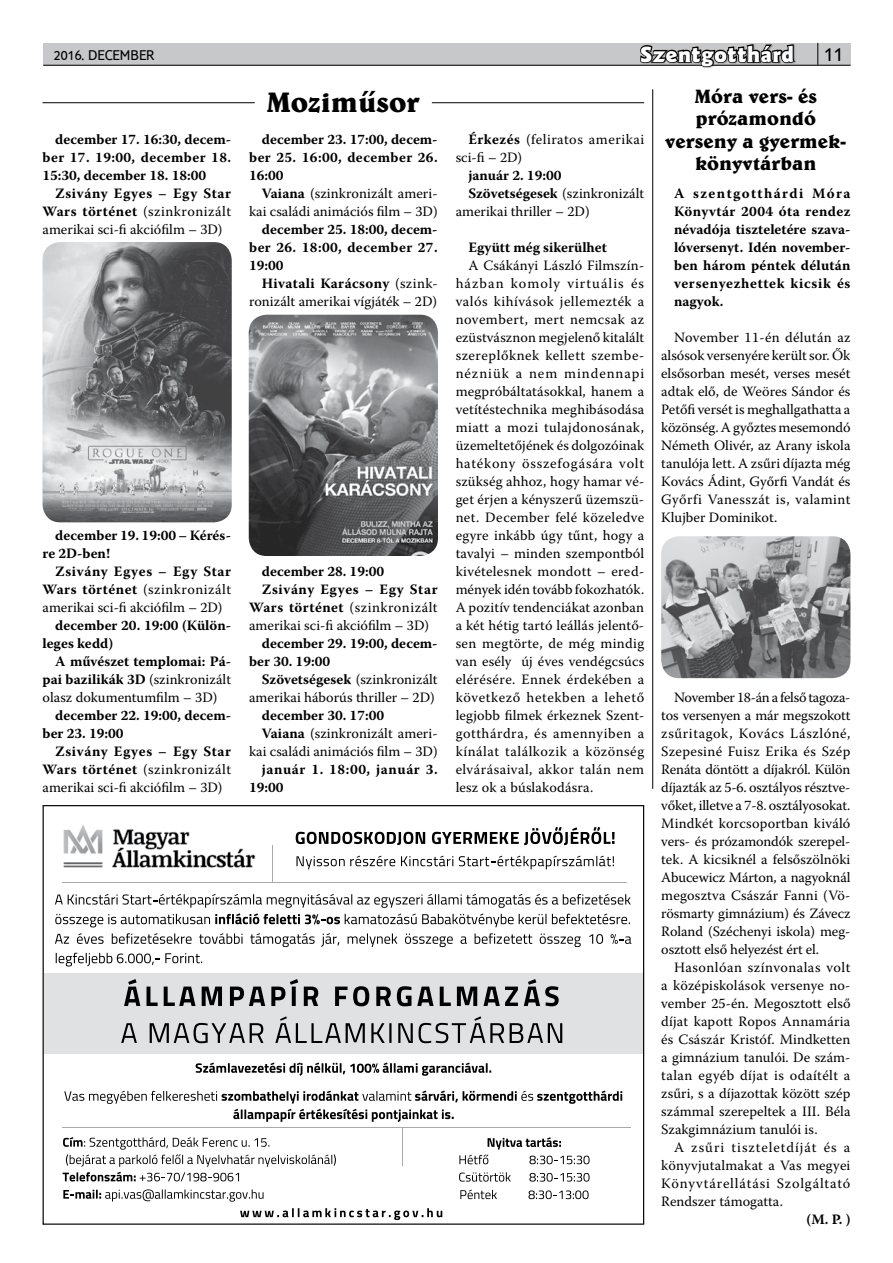
<style>
.page{position:relative;width:893px;height:1263px;background:#fff}
.page>*{position:absolute;margin:0;border:0;box-sizing:border-box;transform-origin:0 0}
.t1{font:700 28.5px "Belwe HBT";color:#000}
.t2{font:900 22.05px "Goudy Sans Black HBT";color:#fff}
.t3{font:20.55px "TUI Type";color:#000}
.t4{font:700 19.5px/22.5px "Belwe HBT";color:#000;text-align:center}
.t5{font:14.55px "TUI Type";color:#000}
.t6{font:14.25px/18px "Warnock Pro";letter-spacing:.005em;color:#000;text-align:justify}
.t7{font:700 14.25px/18px "Warnock Pro";color:#000;text-align:justify}
.t8{font:14.25px/18px "Warnock Pro";letter-spacing:.035em;color:#000}
.t9{font:700 14.25px/18px "Warnock Pro";letter-spacing:.04em;color:#000}
.t10{font:700 14.25px "Warnock Pro";letter-spacing:.045em;color:#000}
.s1{font-weight:700}
</style>
<div class="page">
<div style="left:43px;top:43px;width:807px;height:22px;background:#c7c8ca"></div>
<hr style="left:43px;top:65px;width:807px;height:1px;background:#000">
<svg style="left:639px;top:44px;width:158px;height:24px"></svg>
<svg style="left:817px;top:43px;width:1px;height:22px"></svg>
<svg style="left:43px;top:805px;width:601px;height:420px"></svg>
<img style="left:110px;top:828px;width:147px;height:42px">
<img style="left:58px;top:821px;width:51px;height:34px">
<img style="left:58px;top:860px;width:51px;height:9px">
<img style="left:661px;top:536px;width:189px;height:142px">
<hr style="left:43px;top:102px;width:212px;height:1px;background:#000">
<hr style="left:432px;top:102px;width:212px;height:1px;background:#000">
<img style="left:43px;top:242px;width:189px;height:280px">
<img style="left:249px;top:315px;width:189px;height:241px">
<hr style="left:652px;top:89px;width:1px;height:700px;background:#000">
<p class="t5" style="left:54px;top:47px;width:102px">2016. DECEMBER</p>
<h2 class="t2" style="left:640px;top:40px;width:155px">Szentgotthárd</h2>
<h3 class="t3" style="left:824px;top:42px;width:21px">11</h3>
<p class="t7" style="left:43px;top:130px;width:190px;text-indent:13px">december 17. 16:30, decem&shy;ber 17. 19:00, december 18.<br>15:30, december 18. 18:00</p>
<p class="t6" style="left:43px;top:184px;width:190px;text-indent:13px"><span class="s1">Zsivány Egyes – Egy Star Wars történet</span> (szinkronizált amerikai sci-fi akciófilm – 3D)</p>
<p class="t7" style="left:43px;top:526px;width:190px;text-indent:13px">december 19. 19:00 – Kérés&shy;re 2D-ben!</p>
<p class="t6" style="left:43px;top:562px;width:190px;text-indent:13px"><span class="s1">Zsivány Egyes – Egy Star Wars történet</span> (szinkronizált amerikai sci-fi akciófilm – 2D)</p>
<p class="t7" style="left:43px;top:616px;width:190px;text-indent:13px">december 20. 19:00 (Külön&shy;leges kedd)</p>
<p class="t6" style="left:43px;top:652px;width:190px;text-indent:13px"><span class="s1">A művészet templomai: Pá&shy;pai bazilikák 3D</span> (szinkronizált olasz dokumentumfilm – 3D)</p>
<p class="t7" style="left:43px;top:706px;width:190px;text-indent:13px">december 22. 19:00, decem&shy;ber 23. 19:00</p>
<p class="t6" style="left:43px;top:742px;width:190px;text-indent:13px"><span class="s1">Zsivány Egyes – Egy Star Wars történet</span> (szinkronizált amerikai sci-fi akciófilm – 3D)</p>
<h1 class="t1" style="left:266px;top:84px;width:155px">Mozimûsor</h1>
<p class="t7" style="left:249px;top:130px;width:190px;text-indent:13px">december 23. 17:00, decem&shy;ber 25. 16:00, december 26.<br>16:00</p>
<p class="t6" style="left:249px;top:184px;width:190px;text-align:right"><span class="s1">Vaiana</span> (szinkronizált ameri&shy;kai családi animációs film – 3D)</p>
<p class="t7" style="left:249px;top:220px;width:190px;text-indent:13px">december 25. 18:00, decem&shy;ber 26. 18:00, december 27.<br>19:00</p>
<p class="t6" style="left:249px;top:274px;width:190px;text-align:right"><span class="s1">Hivatali Karácsony</span> (szink&shy;ronizált amerikai vígjáték – 2D)</p>
<p class="t7" style="left:262px;top:562px;width:124px">december 28. 19:00</p>
<p class="t10" style="left:262px;top:581px;width:177px">Zsivány Egyes – Egy Star</p>
<p class="t8" style="left:249px;top:598px;width:190px"><span class="s1">Wars történet</span> (szinkronizált</p>
<p class="t6" style="left:249px;top:616px;width:182px">amerikai sci-fi akciófilm – 3D)</p>
<p class="t7" style="left:249px;top:634px;width:190px;text-indent:13px">december 29. 19:00, decem&shy;ber 30. 19:00</p>
<p class="t6" style="left:249px;top:670px;width:190px;text-align:right"><span class="s1">Szövetségesek</span> (szinkronizált amerikai háborús thriller – 2D)</p>
<p class="t7" style="left:262px;top:706px;width:124px">december 30. 17:00</p>
<p class="t6" style="left:262px;top:724px;width:177px"><span class="s1">Vaiana</span> (szinkronizált ameri-</p>
<p class="t6" style="left:249px;top:742px;width:190px">kai családi animációs film – 3D)</p>
<p class="t9" style="left:249px;top:760px;width:190px;text-indent:13px">január 1. 18:00, január 3.<br>19:00</p>
<p class="t8" style="left:456px;top:130px;width:190px;text-indent:13px"><span class="s1">Érkezés</span> (feliratos amerikai sci-fi – 2D)</p>
<p class="t7" style="left:468px;top:166px;width:95px">január 2. 19:00</p>
<p class="t6" style="left:468px;top:184px;width:177px"><span class="s1">Szövetségesek</span> (szinkronizált</p>
<p class="t6" style="left:456px;top:202px;width:136px">amerikai thriller – 2D)</p>
<p class="t7" style="left:468px;top:238px;width:140px">Együtt még sikerülhet</p>
<p class="t6" style="left:456px;top:256px;width:190px;text-indent:13px">A Csákányi László Filmszín&shy;házban komoly virtuális és valós kihívások jellemezték a novembert, mert nemcsak az ezüstvásznon megjelenő kitalált szereplőknek kellett szembe&shy;nézniük a nem mindennapi megpróbáltatásokkal, hanem a vetítéstechnika meghibásodása miatt a mozi tulajdonosának, üzemeltetőjének és dolgozóinak hatékony összefogására volt szükség ahhoz, hogy hamar vé&shy;get érjen a kényszerű üzemszü&shy;net. December felé közeledve egyre inkább úgy tűnt, hogy a tavalyi – minden szempontból kivételesnek mondott – ered&shy;mények idén tovább fokozhatók.<br>A pozitív tendenciákat azonban a két hétig tartó leállás jelentő&shy;sen megtörte, de még mindig van esély új éves vendégcsúcs elérésére. Ennek érdekében a következő hetekben a lehető legjobb filmek érkeznek Szent&shy;gotthárdra, és amennyiben a kínálat találkozik a közönség elvárásaival, akkor talán nem lesz ok a búslakodásra.</p>
<h3 class="t4" style="left:665px;top:84px;width:182px">Móra vers- és prózamondó verseny a gyermek&shy;könyvtárban</h3>
<p class="t7" style="left:674px;top:184px;width:178px">A szentgotthárdi Móra Könyvtár 2004 óta rendez névadója tiszteletére szava&shy;lóversenyt. Idén november&shy;ben három péntek délután versenyezhettek kicsik és nagyok.</p>
<p class="t6" style="left:661px;top:328px;width:191px;text-indent:13px">November 11-én délután az alsósok versenyére került sor. Ők elsősorban mesét, verses mesét adtak elő, de Weöres Sándor és Petőfi versét is meghallgathatta a közönség. A győztes mesemondó Németh Olivér, az Arany iskola tanulója lett. A zsűri díjazta még Kovács Ádint, Győrfi Vandát és Győrfi Vanesszát is, valamint Klujber Dominikot.</p>
<p class="t6" style="left:661px;top:688px;width:191px;text-indent:13px">November 18-án a felső tagoza&shy;tos versenyen a már megszokott zsűritagok, Kovács Lászlóné, Szepesiné Fuisz Erika és Szép Renáta döntött a díjakról. Külön díjazták az 5-6. osztályos résztve&shy;vőket, illetve a 7-8. osztályosokat.<br>Mindkét korcsoportban kiváló vers- és prózamondók szerepel&shy;tek. A kicsiknél a felsőszölnöki Abucewicz Márton, a nagyoknál megosztva Császár Fanni (Vö&shy;rösmarty gimnázium) és Závecz Roland (Széchenyi iskola) meg&shy;osztott első helyezést ért el.</p>
<p class="t6" style="left:661px;top:958px;width:191px;text-indent:13px">Hasonlóan színvonalas volt a középiskolások versenye no&shy;vember 25-én. Megosztott első díjat kapott Ropos Annamária és Császár Kristóf. Mindketten a gimnázium tanulói. De szám&shy;talan egyéb díjat is odaítélt a zsűri, s a díjazottak között szép számmal szerepeltek a III. Béla Szakgimnázium tanulói is.</p>
<p class="t6" style="left:661px;top:1138px;width:191px;text-indent:13px">A zsűri tiszteletdíját és a könyvjutalmakat a Vas megyei Könyvtárellátási Szolgáltató Rendszer támogatta.</p>
<p class="t7" style="left:807px;top:1210px;width:45px">(M. P. )</p>
</div>
